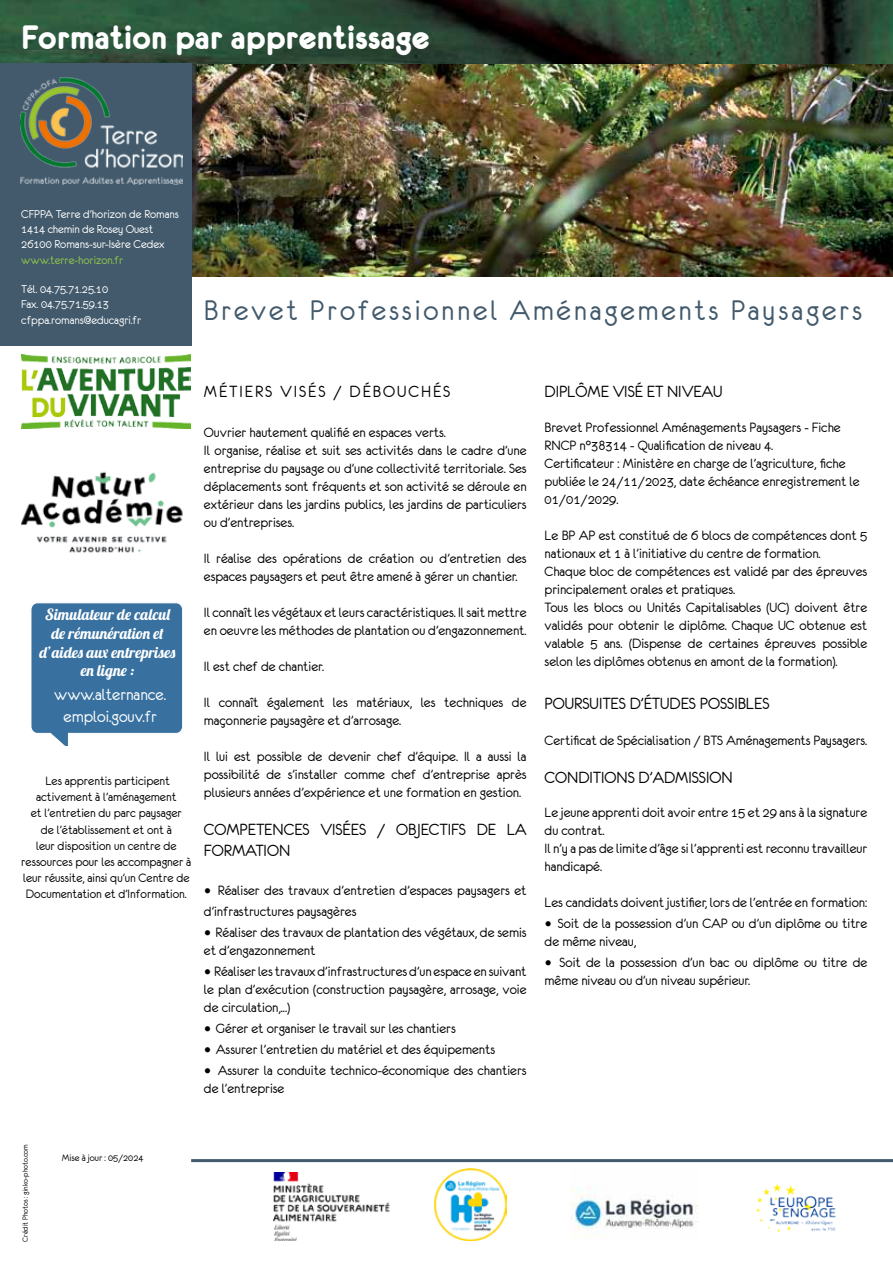
<style>
.page{position:relative;width:893px;height:1263px;background:#fff}
.page>*{position:absolute;margin:0;border:0;box-sizing:border-box;transform-origin:0 0}
.t1{font:36px "Eurofurencebold";color:#fff}
.t2{font:31.5px "Eurofurenceregular";letter-spacing:.09em;color:#425a6c}
.t3{font:18px/21.6px "Eurofurenceregular";color:#000}
.t4{font:18px/21.6px "Eurofurenceregular";color:#fff;text-align:center}
.t5{font:18px "Eurofurenceregular";letter-spacing:.11em;color:#000}
.t6{font:15.6px/18.8px "Lobster 1.4";color:#fff;text-align:center}
.t7{font:15px/18px "Eurofurenceregular";color:#000}
.t8{font:13.5px/16.2px "Eurofurenceregular";color:#000;text-align:center}
.t9{font:12.75px/15.3px "Eurofurenceregular";color:#fff}
.t10{font:12.75px "Eurofurenceregular";color:#91c848}
.t11{font:10.5px "Eurofurenceregular";color:#000}
.t12{font:8.25px "Eurofurenceregular";color:#000}
.s1{font-family:"Minion Pro";font-size:19.5px}
</style>
<div class="page">
<img style="left:191px;top:64px;width:702px;height:212px">
<img style="left:0;top:0;width:893px;height:64px">
<hr style="left:191px;top:1159px;width:702px;height:3px;background:#425a6c">
<div style="left:0;top:64px;width:191px;height:282px;background:#425a6c"></div>
<svg style="left:31px;top:602px;width:152px;height:143px;background:#4b7ea8"></svg>
<img style="left:756px;top:1183px;width:80px;height:49px">
<img style="left:570px;top:1187px;width:128px;height:50px">
<img style="left:435px;top:1169px;width:71px;height:71px">
<img style="left:273px;top:1173px;width:117px;height:67px">
<img style="left:21px;top:355px;width:170px;height:74px">
<img style="left:21px;top:471px;width:162px;height:82px">
<img style="left:21px;top:77px;width:161px;height:107px">
<h1 class="t1" style="left:21px;top:19px;width:410px">Formation par apprentissage</h1>
<p class="t9" style="left:21px;top:206px;width:159px">CFPPA Terre d’horizon de Romans<br>1414 chemin de Rosey Ouest<br>26100 Romans-sur-Isère Cedex</p>
<p class="t10" style="left:21px;top:253px;width:103px">www.terre-horizon.fr</p>
<p class="t9" style="left:21px;top:281px;width:121px">Tél. 04.75.71.25.10<br>Fax. 04.75.71.59.13 cfppa.romans@educagri.fr</p>
<h2 class="t2" style="left:204px;top:295px;width:660px">Brevet Professionnel Aménagements Paysagers</h2>
<p class="t6" style="left:40px;top:605px;width:138px">Simulateur de calcul de rémunération et d’aides a entreprises en ligne :</p>
<p class="t4" style="left:54px;top:684px;width:113px">www.alternance. emploi.gouv.fr</p>
<p class="t8" style="left:21px;top:772px;width:171px">Les apprentis participent activement à l’aménagement<br>et l’entretien du parc paysager<br>de l’établissement et ont à<br>leur disposition un centre de ressources pour les accompagner à leur réussite, ainsi qu’un Centre de<br>Documentation et d’Information.</p>
<p class="t5" style="left:204px;top:383px;width:248px">MÉTIERS VISÉS / DÉBOUCHÉS</p>
<p class="t7" style="left:204px;top:423px;width:324px">Ouvrier hautement qualifié en espaces verts.<br>Il organise, réalise et suit ses activités dans le cadre d’une entreprise du paysage ou d’une collectivité territoriale. Ses déplacements sont fréquents et son activité se déroule en extérieur dans les jardins publics, les jardins de particuliers ou d’entreprises.</p>
<p class="t7" style="left:204px;top:549px;width:324px">Il réalise des opérations de création ou d’entretien des espaces paysagers et peut être amené à gérer un chantier.</p>
<p class="t7" style="left:204px;top:603px;width:324px">Il connaît les végétaux et leurs caractéristiques. Il sait mettre en oeuvre les méthodes de plantation ou d’engazonnement.</p>
<p class="t7" style="left:204px;top:657px;width:122px">Il est chef de chantier.</p>
<p class="t7" style="left:204px;top:693px;width:324px">Il connaît également les matériaux, les techniques de maçonnerie paysagère et d’arrosage.</p>
<p class="t7" style="left:204px;top:747px;width:324px;text-align:justify">Il lui est possible de devenir chef d’équipe. Il a aussi la possibilité de s’installer comme chef d’entreprise après plusieurs années d’expérience et une formation en gestion.</p>
<p class="t3" style="left:204px;top:818px;width:324px">COMPETENCES VISéES / OBJECTIFS DE LA<br>FORMATION</p>
<p class="t7" style="left:204px;top:880px;width:324px;line-height:21px"><span class="s1">•</span> Réaliser des travaux d’entretien d’espaces paysagers et d’infrastructures paysagères</p>
<p class="t7" style="left:204px;top:924px;width:324px"><span class="s1">•</span> Réaliser des travaux de plantation des végétaux, de semis et d’engazonnement</p>
<p class="t7" style="left:204px;top:963px;width:324px;text-align:justify"><span class="s1">•</span> Réaliser les travaux d’infrastructures d’un espace en suivant le plan d’exécution (construction paysagère, arrosage, voie de circulation,...)</p>
<p class="t7" style="left:204px;top:1020px;width:253px"><span class="s1">•</span> Gérer et organiser le travail sur les chantiers</p>
<p class="t7" style="left:204px;top:1041px;width:293px"><span class="s1">•</span> Assurer l’entretien du matériel et des équipements</p>
<p class="t7" style="left:204px;top:1062px;width:324px"><span class="s1">•</span> Assurer la conduite technico-économique des chantiers de l’entreprise</p>
<p class="t3" style="left:545px;top:381px;width:180px">DIPLÔME VISÉ ET NIVEAU</p>
<p class="t7" style="left:545px;top:418px;width:317px">Brevet Professionnel Aménagements Paysagers - Fiche RNCP n°38314 - Qualification de niveau 4.<br>Certificateur : Ministère en charge de l’agriculture, fiche publiée le 24/11/2023, date échéance enregistrement le 01/01/2029.</p>
<p class="t7" style="left:545px;top:526px;width:324px">Le BP AP est constitué de 6 blocs de compétences dont 5 nationaux et 1 à l’initiative du centre de formation.<br>Chaque bloc de compétences est validé par des épreuves principalement orales et pratiques.<br>Tous les blocs ou Unités Capitalisables (UC) doivent être validés pour obtenir le diplôme. Chaque UC obtenue est valable 5 ans. (Dispense de certaines épreuves possible selon les diplômes obtenus en amont de la formation).</p>
<p class="t3" style="left:545px;top:692px;width:18px">Poursuites</p>
<p class="t3" style="left:630px;top:692px;width:24px">d’études</p>
<p class="t3" style="left:700px;top:692px;width:9px">possibles</p>
<p class="t7" style="left:545px;top:731px;width:324px">Certificat de Spécialisation / BTS Aménagements Paysagers.</p>
<p class="t3" style="left:545px;top:766px;width:190px">CONDITIONS D’ADMISSION</p>
<p class="t7" style="left:545px;top:803px;width:324px">Le jeune apprenti doit avoir entre 15 et 29 ans à la signature du contrat.<br>Il n’y a pas de limite d’âge si l’apprenti est reconnu travailleur handicapé.</p>
<p class="t7" style="left:545px;top:893px;width:324px">Les candidats doivent justifier, lors de l’entrée en formation:</p>
<p class="t7" style="left:545px;top:914px;width:324px"><span class="s1">•</span> Soit de la possession d’un CAP ou d’un diplôme ou titre de même niveau,</p>
<p class="t7" style="left:545px;top:953px;width:324px"><span class="s1">•</span> Soit de la possession d’un bac ou diplôme ou titre de même niveau ou d’un niveau supérieur.</p>
<p class="t12" style="left:21px;top:1242px;width:99px;rotate:-90deg">Crédit Photos : ginko-photo.com</p>
<p class="t11" style="left:62px;top:1153px;width:83px">Mise à jour : 05/2024</p>
</div>
